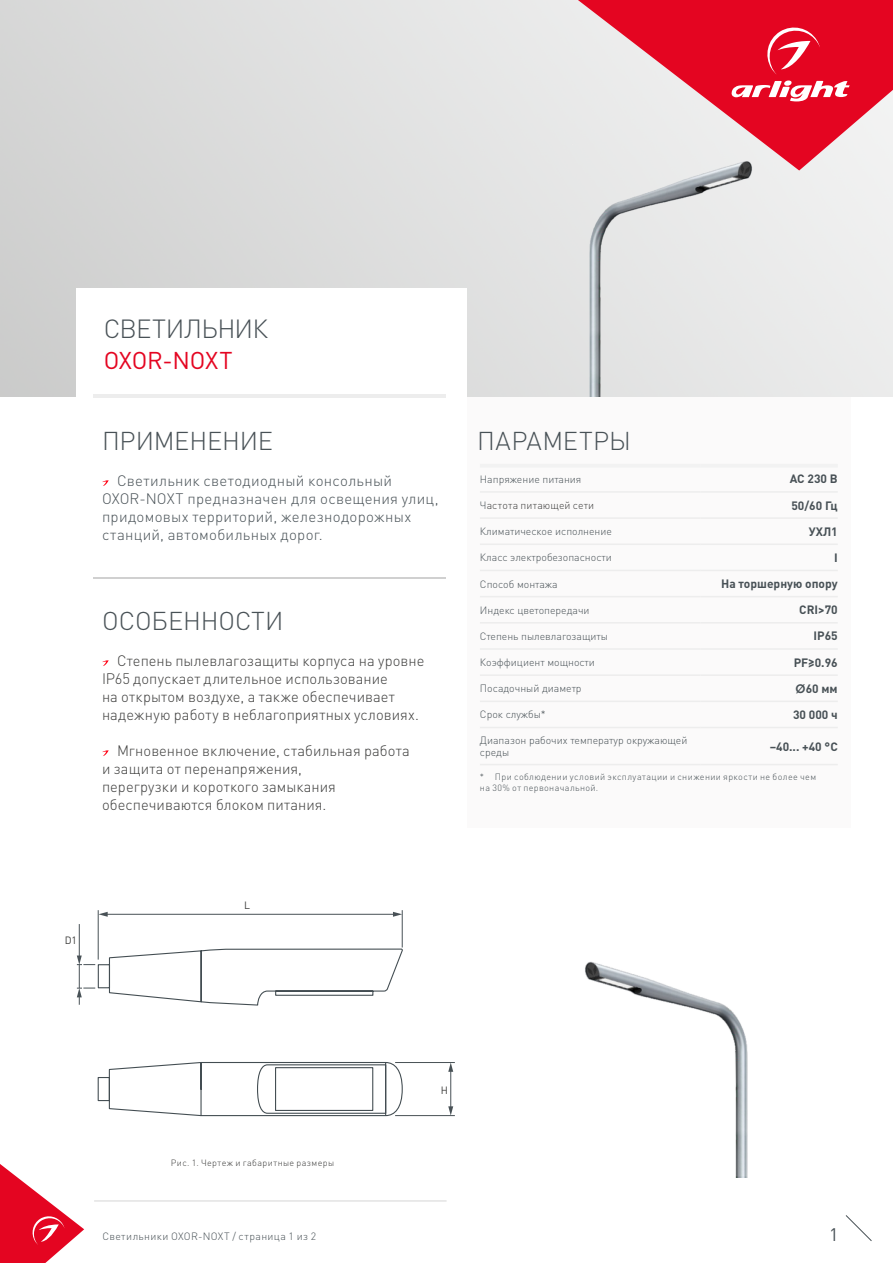
<style>
.page{position:relative;width:893px;height:1263px;background:#fff}
.page>*{position:absolute;margin:0;border:0;box-sizing:border-box;transform-origin:0 0}
.t1{font:300 25.95px "DIN Pro";letter-spacing:-.03em;color:#485156}
.t2{font:300 25.5px "DIN Pro";letter-spacing:-.005em;color:#485156}
.t3{font:300 25.5px "DIN Pro";letter-spacing:.015em;color:#485156}
.t4{font:24px "DIN Pro";letter-spacing:-.01em;color:#e40521}
.t5{font:18px "DIN Pro";color:#485156}
.t6{font:300 15px/18px "DIN Pro";letter-spacing:.005em;color:#3c3c3b}
.t7{font:300 15px/18px "DIN Pro";letter-spacing:.02em;color:#485156}
.t8{font:700 12px "DIN Pro";color:#485156}
.t9{font:300 10.5px/12px "DIN Pro";color:#485156}
.t10{font:300 10.5px "DIN Pro";letter-spacing:.035em;color:#485156}
.t11{font:300 10.5px "DIN Pro";letter-spacing:.015em;color:#3c3c3b}
.t12{font:10.5px "DIN Pro";color:#3c3c3b}
.t13{font:300 9px/10.5px "DIN Pro";letter-spacing:.04em;color:#485156}
.t14{font:300 9px "DIN Pro";letter-spacing:.04em;color:#3c3c3b}
.s1{color:#485156}
.s2{font-family:"Century Gothic"}
</style>
<div class="page">
<img style="left:0;top:0;width:893px;height:396px">
<svg style="left:845px;top:1215px;width:27px;height:26px"></svg>
<svg style="left:578px;top:0;width:315px;height:171px;fill:#e40521"></svg>
<svg style="left:729px;top:81px;width:121px;height:22px"></svg>
<svg style="left:764px;top:24px;width:56px;height:51px"></svg>
<svg style="left:0;top:1164px;width:84px;height:99px"></svg>
<div style="left:77px;top:288px;width:390px;height:117px;background:#fff"></div>
<div style="left:467px;top:397px;width:383px;height:431px;background:#fbfafa"></div>
<svg style="left:102px;top:480px;width:7px;height:6px"></svg>
<hr style="left:94px;top:394px;width:352px;height:3px;background:#ededed">
<hr style="left:94px;top:577px;width:352px;height:1px;background:#d0d0d0">
<hr style="left:94px;top:1200px;width:352px;height:1px;background:#e3e3e3">
<hr style="left:480px;top:464px;width:220px;height:4px;background:#f2f2f2">
<hr style="left:700px;top:464px;width:138px;height:4px;background:#f2f2f2">
<hr style="left:480px;top:491px;width:220px;height:2px;background:#ededed">
<hr style="left:700px;top:491px;width:138px;height:2px;background:#ededed">
<hr style="left:480px;top:517px;width:220px;height:2px;background:#ededed">
<hr style="left:700px;top:517px;width:138px;height:2px;background:#ededed">
<hr style="left:480px;top:570px;width:220px;height:1px;background:#ededed">
<hr style="left:700px;top:570px;width:138px;height:1px;background:#ededed">
<hr style="left:480px;top:596px;width:220px;height:1px;background:#ededed">
<hr style="left:700px;top:596px;width:138px;height:1px;background:#ededed">
<hr style="left:480px;top:622px;width:220px;height:1px;background:#ededed">
<hr style="left:700px;top:622px;width:138px;height:1px;background:#ededed">
<hr style="left:480px;top:674px;width:220px;height:2px;background:#ededed">
<hr style="left:700px;top:674px;width:138px;height:2px;background:#ededed">
<hr style="left:480px;top:701px;width:220px;height:1px;background:#ededed">
<hr style="left:700px;top:701px;width:138px;height:1px;background:#ededed">
<hr style="left:480px;top:727px;width:220px;height:1px;background:#ededed">
<hr style="left:700px;top:727px;width:138px;height:1px;background:#ededed">
<hr style="left:480px;top:764px;width:220px;height:1px;background:#ededed">
<hr style="left:700px;top:764px;width:138px;height:1px;background:#ededed">
<hr style="left:480px;top:648px;width:220px;height:2px;background:#ededed">
<hr style="left:700px;top:648px;width:138px;height:2px;background:#ededed">
<hr style="left:480px;top:543px;width:220px;height:2px;background:#ededed">
<hr style="left:700px;top:543px;width:138px;height:2px;background:#ededed">
<svg style="left:102px;top:660px;width:7px;height:6px"></svg>
<svg style="left:102px;top:750px;width:7px;height:6px"></svg>
<img style="left:585px;top:961px;width:163px;height:216px">
<hr style="left:79px;top:924px;width:1px;height:33px;background:#495257">
<svg style="left:77px;top:955px;width:18px;height:50px"></svg>
<hr style="left:395px;top:1062px;width:60px;height:1px;background:#485156">
<hr style="left:395px;top:1115px;width:60px;height:1px;background:#485156">
<hr style="left:450px;top:1070px;width:1px;height:38px;background:#485156">
<svg style="left:448px;top:1063px;width:5px;height:9px"></svg>
<svg style="left:448px;top:1106px;width:5px;height:9px"></svg>
<hr style="left:98px;top:910px;width:1px;height:49px;background:#485156">
<hr style="left:402px;top:910px;width:1px;height:37px;background:#485156">
<hr style="left:106px;top:914px;width:289px;height:1px;background:#485156">
<svg style="left:98px;top:912px;width:10px;height:5px"></svg>
<svg style="left:393px;top:912px;width:9px;height:5px"></svg>
<svg style="left:97px;top:948px;width:306px;height:169px"></svg>
<h1 class="t1" style="left:104px;top:311px;width:166px">СВЕТИЛЬНИК</h1>
<h3 class="t4" style="left:104px;top:344px;width:130px">OXOR-NOXT</h3>
<h2 class="t2" style="left:102px;top:423px;width:172px">ПРИМЕНЕНИЕ</h2>
<h2 class="t3" style="left:477px;top:423px;width:155px">ПАРАМЕТРЫ</h2>
<p class="t7" style="left:102px;top:471px;width:338px;text-indent:15px">Светильник светодиодный консольный OXOR-NOXT предназначен для освещения улиц, придомовых территорий, железнодорожных станций, автомобильных дорог.</p>
<p class="t9" style="left:480px;top:473px;width:103px">Напряжение питания</p>
<p class="t8" style="left:790px;top:471px;width:49px">АС 230 B</p>
<p class="t11" style="left:480px;top:498px;width:116px"><span class="s1">Ч</span>астота питающей сети</p>
<p class="t8" style="left:791px;top:497px;width:48px">50/60 Гц</p>
<p class="t9" style="left:480px;top:525px;width:134px">Климатическое исполнение</p>
<p class="t8" style="left:809px;top:523px;width:30px">УХЛ1</p>
<p class="t9" style="left:480px;top:551px;width:133px">Класс электробезопасности</p>
<p class="t8" style="left:834px;top:549px;width:5px">I</p>
<p class="t9" style="left:480px;top:577px;width:79px">Способ монтажа</p>
<p class="t8" style="left:721px;top:576px;width:118px">На торшерную опору</p>
<p class="t9" style="left:480px;top:603px;width:111px">Индекс цветопередачи</p>
<p class="t8" style="left:799px;top:602px;width:40px">CRI&gt;70</p>
<p class="t9" style="left:480px;top:630px;width:130px">Степень пылевлагозащиты</p>
<p class="t8" style="left:813px;top:628px;width:26px">IP65</p>
<p class="t9" style="left:480px;top:656px;width:116px">Коэффициент мощности</p>
<p class="t8" style="left:794px;top:654px;width:46px">PF≥0.96</p>
<p class="t9" style="left:480px;top:682px;width:103px">Посадочный диаметр</p>
<p class="t8" style="left:796px;top:680px;width:44px"><span class="s2">Ø</span>60 мм</p>
<p class="t9" style="left:480px;top:708px;width:67px">Срок службы*</p>
<p class="t8" style="left:793px;top:706px;width:46px">30 000 ч</p>
<p class="t9" style="left:480px;top:734px;width:209px">Диапазон рабочих температур окружающей среды</p>
<p class="t8" style="left:770px;top:738px;width:70px">–40... +40 °С</p>
<p class="t13" style="left:480px;top:771px;width:338px">* При соблюдении условий эксплуатации и снижении яркости не более чем на 30% от первоначальной.</p>
<h2 class="t2" style="left:102px;top:603px;width:183px">ОСОБЕННОСТИ</h2>
<p class="t6" style="left:102px;top:651px;width:324px;text-indent:15px">Степень пылевлагозащиты корпуса на уровне IP65 допускает длительное использование<br>на открытом воздухе, а также обеспечивает надежную работу в неблагоприятных условиях.</p>
<p class="t6" style="left:102px;top:741px;width:309px;text-indent:15px">Мгновенное включение, стабильная работа и защита от перенапряжения,<br>перегрузки и короткого замыкания обеспечиваются блоком питания.</p>
<p class="t12" style="left:65px;top:933px;width:14px">D1</p>
<p class="t12" style="left:244px;top:898px;width:7px">L</p>
<p class="t14" style="left:171px;top:1156px;width:165px">Рис. 1. Чертеж и габаритные размеры</p>
<p class="t12" style="left:441px;top:1083px;width:9px">H</p>
<p class="t10" style="left:102px;top:1229px;width:215px">Светильники OXOR-NOXT / страница 1 из 2</p>
<p class="t5" style="left:829px;top:1222px;width:11px">1</p>
</div>
